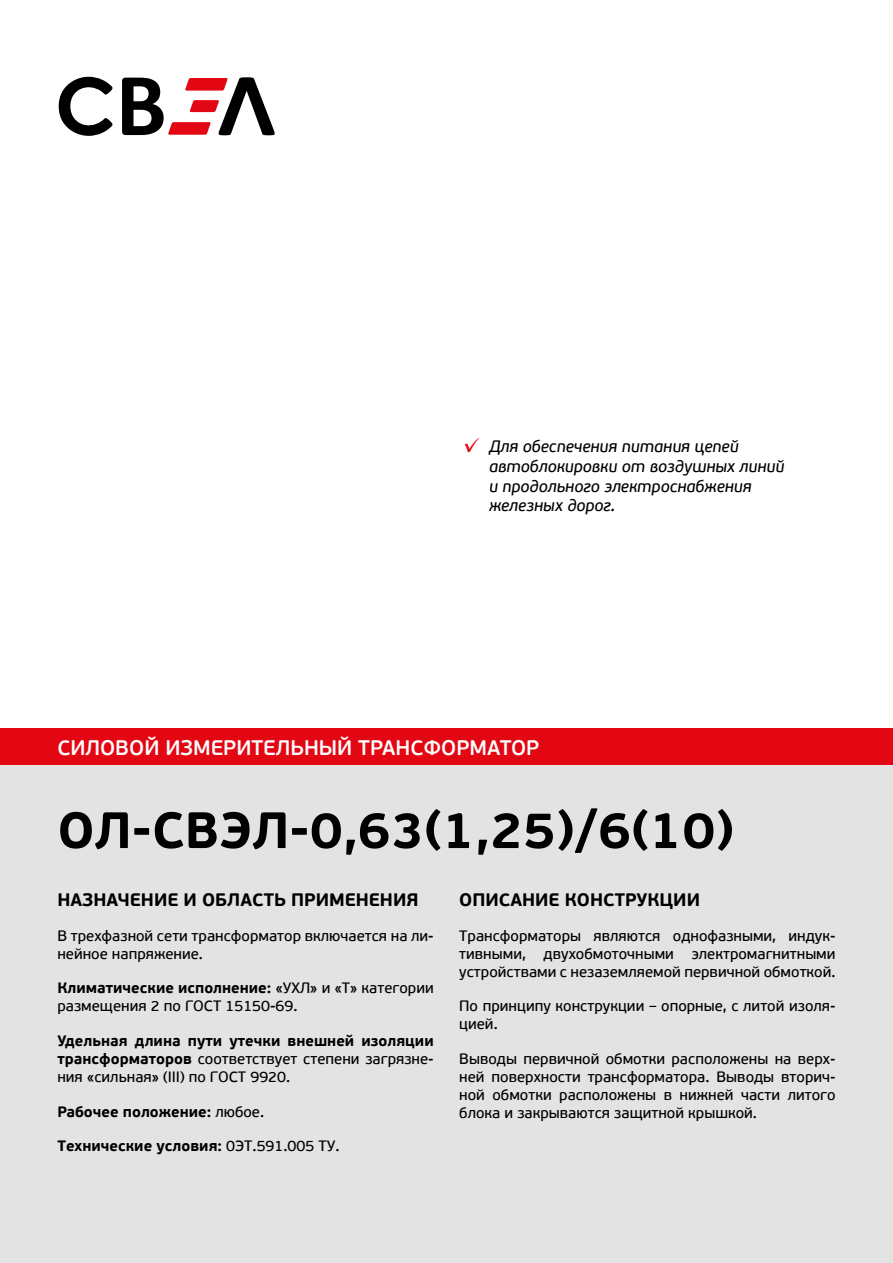
<style>
.page{position:relative;width:893px;height:1263px;background:#fff}
.page>*{position:absolute;margin:0;border:0;box-sizing:border-box;transform-origin:0 0}
.Заголовок_раздела_кр{font:700 51px "PF Beau Sans Pro";color:#000}
.Подзаголовок{font:600 21px "PF Beau Sans Pro";color:#fff}
.Подзаголовок_раздела{font:700 18px "PF Beau Sans Pro";color:#000}
.t1{font:italic 16.5px/19.8px "PF Beau Sans Pro Bbook";color:#000}
.Текст{font:15px/18px "PF Beau Sans Pro Bbook";color:#000}
.Текст-2{font:700 15px "PF Beau Sans Pro";color:#000}
.s1{font-family:"PF Beau Sans Pro";font-style:normal;font-size:21px;color:#e30613}
.s2{font-family:"PF Beau Sans Pro";font-weight:700}
.s3{font-family:"PF Beau Sans Pro Bbook";font-weight:400}
</style>
<div class="page">
<svg style="left:122px;top:77px;width:153px;height:58px"></svg>
<svg style="left:58px;top:77px;width:55px;height:59px"></svg>
<div style="left:0;top:765px;width:893px;height:498px;background:#e3e3e3"></div>
<div style="left:0;top:728px;width:893px;height:37px;background:#e30613"></div>
<p class="t1" style="left:489px;top:437px;width:297px;text-indent:-26px"><span class="s1">✓</span> Для обеспечения питания цепей автоблокировки от воздушных линий и продольного электроснабжения железных дорог.</p>
<p class="Подзаголовок" style="left:57px;top:735px;width:483px">СИЛОВОЙ ИЗМЕРИТЕЛЬНЫЙ ТРАНСФОРМАТОР</p>
<p class="Заголовок_раздела_кр" style="left:57px;top:799px;width:678px">ОЛ-СВЭЛ-0,63(1,25)/6(10)</p>
<p class="Подзаголовок_раздела" style="left:57px;top:889px;width:363px">НАЗНАЧЕНИЕ И ОБЛАСТЬ ПРИМЕНЕНИЯ</p>
<p class="Текст" style="left:57px;top:927px;width:378px">В трехфазной сети трансформатор включается на ли&shy;нейное напряжение.</p>
<p class="Текст" style="left:57px;top:979px;width:378px"><span class="s2">Климатические исполнение:</span> «УХЛ» и «Т» категории размещения 2 по ГОСТ 15150-69.</p>
<p class="Текст" style="left:57px;top:1032px;width:378px;text-align:justify"><span class="s2">Удельная длина пути утечки внешней изоляции трансформаторов</span> соответствует степени загрязне&shy;ния «сильная» (III) по ГОСТ 9920.</p>
<p class="Текст-2" style="left:57px;top:1102px;width:208px">Рабочее положение: <span class="s3">любое.</span></p>
<p class="Текст-2" style="left:57px;top:1136px;width:284px">Технические условия: <span class="s3">0ЭТ.591.005 ТУ.</span></p>
<p class="Подзаголовок_раздела" style="left:459px;top:889px;width:242px">ОПИСАНИЕ КОНСТРУКЦИИ</p>
<p class="Текст" style="left:459px;top:927px;width:378px;text-align:justify">Трансформаторы являются однофазными, индук&shy;тивными, двухобмоточными электромагнитными устройствами с незаземляемой первичной обмоткой.</p>
<p class="Текст" style="left:459px;top:997px;width:378px">По принципу конструкции – опорные, с литой изоля&shy;цией.</p>
<p class="Текст" style="left:459px;top:1050px;width:378px;text-align:justify">Выводы первичной обмотки расположены на верх&shy;ней поверхности трансформатора. Выводы вторич&shy;ной обмотки расположены в нижней части литого блока и закрываются защитной крышкой.</p>
</div>
